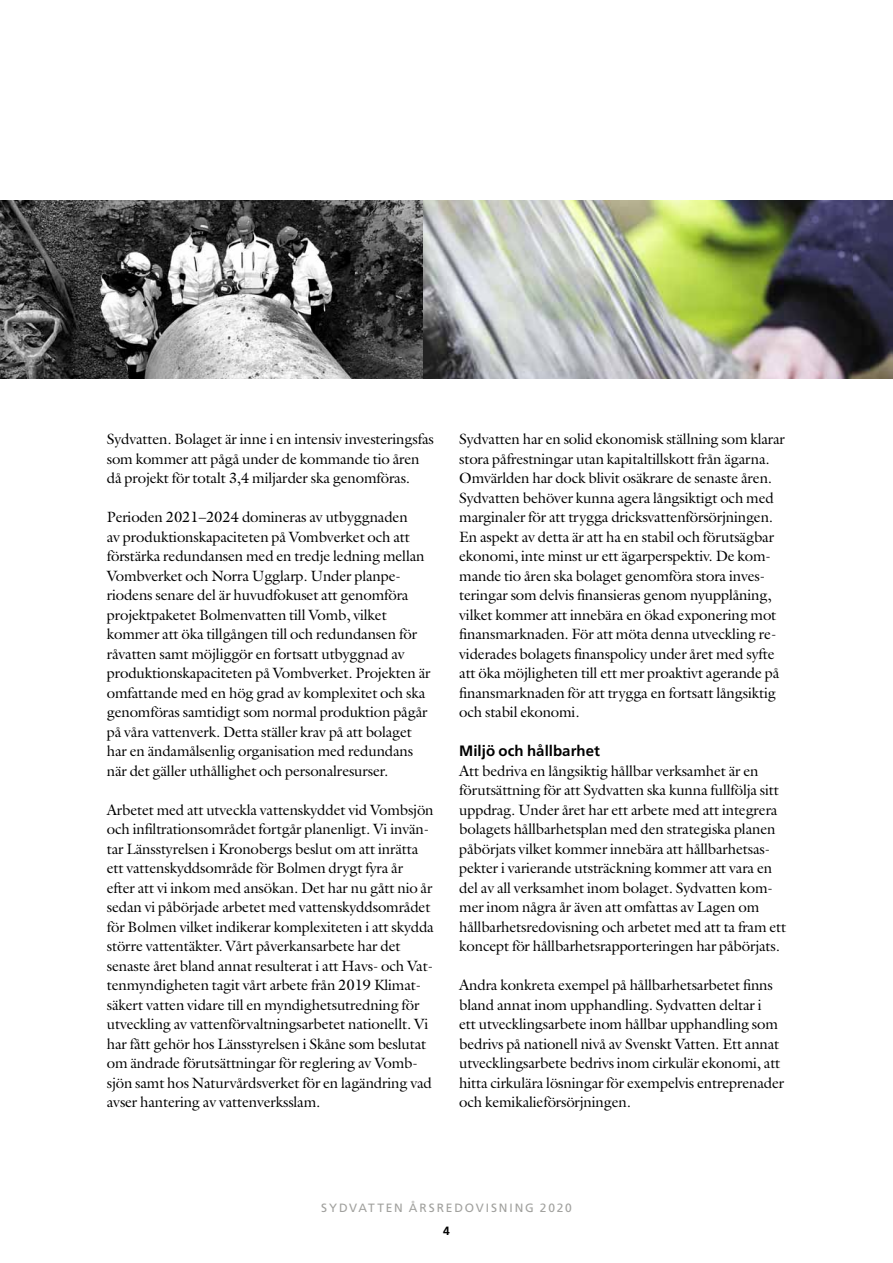
<style>
.page{position:relative;width:893px;height:1263px;background:#fff}
.page>*{position:absolute;margin:0;border:0;box-sizing:border-box;transform-origin:0 0}
.t1{font:15px/19.5px "Galliard";letter-spacing:-.01em;color:#000}
.t2{font:700 15px "Frutiger";letter-spacing:.005em;color:#000}
.t3{font:12px "Frutiger";letter-spacing:.155em;color:#a1a19e}
.t4{font:700 12px "Frutiger";color:#000}
</style>
<div class="page">
<img style="left:423px;top:201px;width:470px;height:177px">
<img style="left:0;top:201px;width:423px;height:177px">
<p class="t1" style="left:107px;top:429px;width:328px">Sydvatten. Bolaget är inne i en intensiv investeringsfas som kommer att pågå under de kommande tio åren då projekt för totalt 3,4 miljarder ska genomföras.</p>
<p class="t1" style="left:107px;top:507px;width:325px">Perioden 2021–2024 domineras av utbyggnaden<br>av produktionskapaciteten på Vombverket och att förstärka redundansen med en tredje ledning mellan Vombverket och Norra Ugglarp. Under planpe&shy;riodens senare del är huvudfokuset att genomföra projektpaketet Bolmenvatten till Vomb, vilket kommer att öka tillgången till och redundansen för råvatten samt möjliggör en fortsatt utbyggnad av produktionskapaciteten på Vombverket. Projekten är omfattande med en hög grad av komplexitet och ska genomföras samtidigt som normal produktion pågår på våra vattenverk. Detta ställer krav på att bolaget har en ändamålsenlig organisation med redundans när det gäller uthållighet och personalresurser.</p>
<p class="t1" style="left:107px;top:799px;width:329px">Arbetet med att utveckla vattenskyddet vid Vombsjön och infiltrationsområdet fortgår planenligt. Vi invän&shy;tar Länsstyrelsen i Kronobergs beslut om att inrätta ett vattenskyddsområde för Bolmen drygt fyra år efter att vi inkom med ansökan. Det har nu gått nio år sedan vi påbörjade arbetet med vattenskyddsområdet för Bolmen vilket indikerar komplexiteten i att skydda större vattentäkter. Vårt påverkansarbete har det senaste året bland annat resulterat i att Havs- och Vat&shy;tenmyndigheten tagit vårt arbete från 2019 Klimat&shy;säkert vatten vidare till en myndighetsutredning för utveckling av vattenförvaltningsarbetet nationellt. Vi har fått gehör hos Länsstyrelsen i Skåne som beslutat om ändrade förutsättningar för reglering av Vomb&shy;sjön samt hos Naturvårdsverket för en lagändring vad avser hantering av vattenverksslam.</p>
<p class="t1" style="left:459px;top:429px;width:327px">Sydvatten har en solid ekonomisk ställning som klarar stora påfrestningar utan kapitaltillskott från ägarna.<br>Omvärlden har dock blivit osäkrare de senaste åren.<br>Sydvatten behöver kunna agera långsiktigt och med marginaler för att trygga dricksvattenförsörjningen.<br>En aspekt av detta är att ha en stabil och förutsägbar ekonomi, inte minst ur ett ägarperspektiv. De kom&shy;mande tio åren ska bolaget genomföra stora inves&shy;teringar som delvis finansieras genom nyupplåning, vilket kommer att innebära en ökad exponering mot finansmarknaden. För att möta denna utveckling re&shy;viderades bolagets finanspolicy under året med syfte att öka möjligheten till ett mer proaktivt agerande på finansmarknaden för att trygga en fortsatt långsiktig och stabil ekonomi.</p>
<p class="t2" style="left:459px;top:742px;width:142px">Miljö och hållbarhet</p>
<p class="t1" style="left:459px;top:760px;width:328px">Att bedriva en långsiktig hållbar verksamhet är en förutsättning för att Sydvatten ska kunna fullfölja sitt uppdrag. Under året har ett arbete med att integrera bolagets hållbarhetsplan med den strategiska planen påbörjats vilket kommer innebära att hållbarhetsas&shy;pekter i varierande utsträckning kommer att vara en del av all verksamhet inom bolaget. Sydvatten kom&shy;mer inom några år även att omfattas av Lagen om hållbarhetsredovisning och arbetet med att ta fram ett koncept för hållbarhetsrapporteringen har påbörjats.</p>
<p class="t1" style="left:459px;top:975px;width:327px">Andra konkreta exempel på hållbarhetsarbetet finns bland annat inom upphandling. Sydvatten deltar i<br>ett utvecklingsarbete inom hållbar upphandling som bedrivs på nationell nivå av Svenskt Vatten. Ett annat utvecklingsarbete bedrivs inom cirkulär ekonomi, att hitta cirkulära lösningar för exempelvis entreprenader och kemikalieförsörjningen.</p>
<p class="t3" style="left:321px;top:1200px;width:252px">SYDVATTEN ÅRSREDOVISNING 2020</p>
<p class="t4" style="left:443px;top:1224px;width:8px">4</p>
</div>
